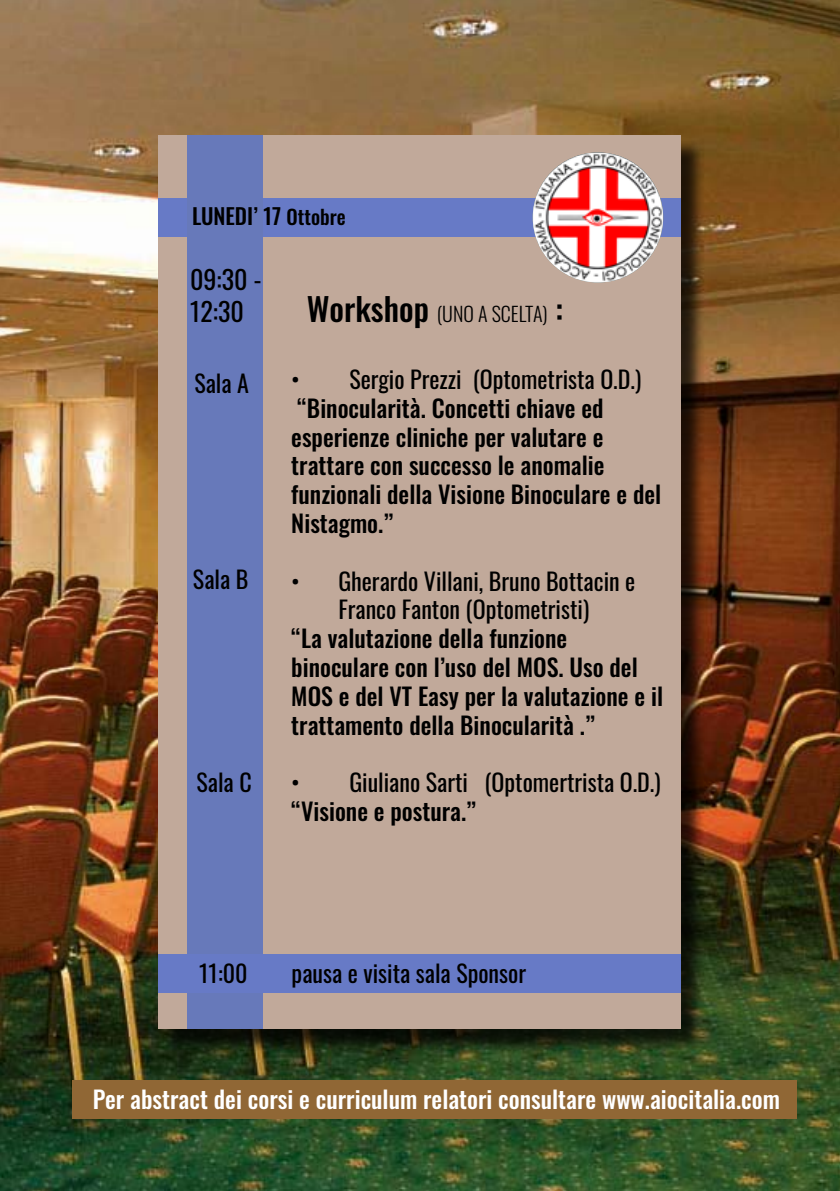
<style>
.page{position:relative;width:840px;height:1191px;background:#fff}
.page>*{position:absolute;margin:0;border:0;box-sizing:border-box;transform-origin:0 0}
.t1{font:26px/31.2px "Oswald";color:#000}
.t2{font:500 24px/28.8px "Oswald";color:#000}
.t3{font:24px/28.8px "Oswald";color:#000;text-align:center}
.t4{font:500 24px "Oswald";color:#fff}
.t5{font:500 22px "Oswald";color:#000}
.t6{font:300 20px "Oswald";color:#000}
.s1{font-size:20px}
.s2{font-weight:500;font-size:32px}
</style>
<div class="page">
<img style="left:0;top:0;width:839px;height:1191px">
<div style="left:162px;top:139px;width:544px;height:915px;background:#000;opacity:.75"></div>
<div style="left:159px;top:135px;width:521px;height:894px;background:#c1a99a"></div>
<div style="left:159px;top:198px;width:521px;height:39px;background:#677ac6"></div>
<img style="left:532px;top:152px;width:130px;height:130px;border-radius:65px">
<div style="left:187px;top:135px;width:75px;height:894px;background:#6779ba"></div>
<div style="left:72px;top:1080px;width:724px;height:39px;background:#906735"></div>
<div style="left:159px;top:954px;width:521px;height:38px;background:#677ac6"></div>
<p class="t5" style="left:192px;top:204px;width:155px">LUNEDI’ 17 <span class="s1">Ottobre</span></p>
<p class="t1" style="left:190px;top:262px;width:73px">09:30 -<br>12:30</p>
<p class="t3" style="left:194px;top:366px;width:56px">Sala A</p>
<p class="t3" style="left:193px;top:562px;width:57px">Sala B</p>
<p class="t3" style="left:196px;top:766px;width:57px">Sala C</p>
<p class="t6" style="left:307px;top:296px;width:258px"><span class="s2">Workshop</span> (UNO A SCELTA) <span class="s2">:</span></p>
<p class="t3" style="left:291px;top:362px;width:351px">• Sergio Prezzi (Optometrista O.D.)</p>
<p class="t2" style="left:291px;top:395px;width:371px">“Binocularità. Concetti chiave ed esperienze cliniche per valutare e trattare con successo le anomalie funzionali della Visione Binoculare e del<br>Nistagmo.”</p>
<p class="t3" style="left:291px;top:564px;width:345px">• Gherardo Villani, Bruno Bottacin e<br>Franco Fanton (Optometristi)</p>
<p class="t2" style="left:291px;top:625px;width:373px">“La valutazione della funzione binoculare con l’uso del MOS. Uso del MOS e del VT Easy per la valutazione e il trattamento della Binocularità .”</p>
<p class="t3" style="left:291px;top:766px;width:371px">• Giuliano Sarti (Optomertrista O.D.)</p>
<p class="t2" style="left:291px;top:798px;width:186px">“Visione e postura.”</p>
<p class="t3" style="left:199px;top:956px;width:50px">11:00</p>
<p class="t3" style="left:291px;top:956px;width:236px">pausa e visita sala Sponsor</p>
<p class="t4" style="left:93px;top:1087px;width:688px">Per abstract dei corsi e curriculum relatori consultare www.aiocitalia.com</p>
</div>
